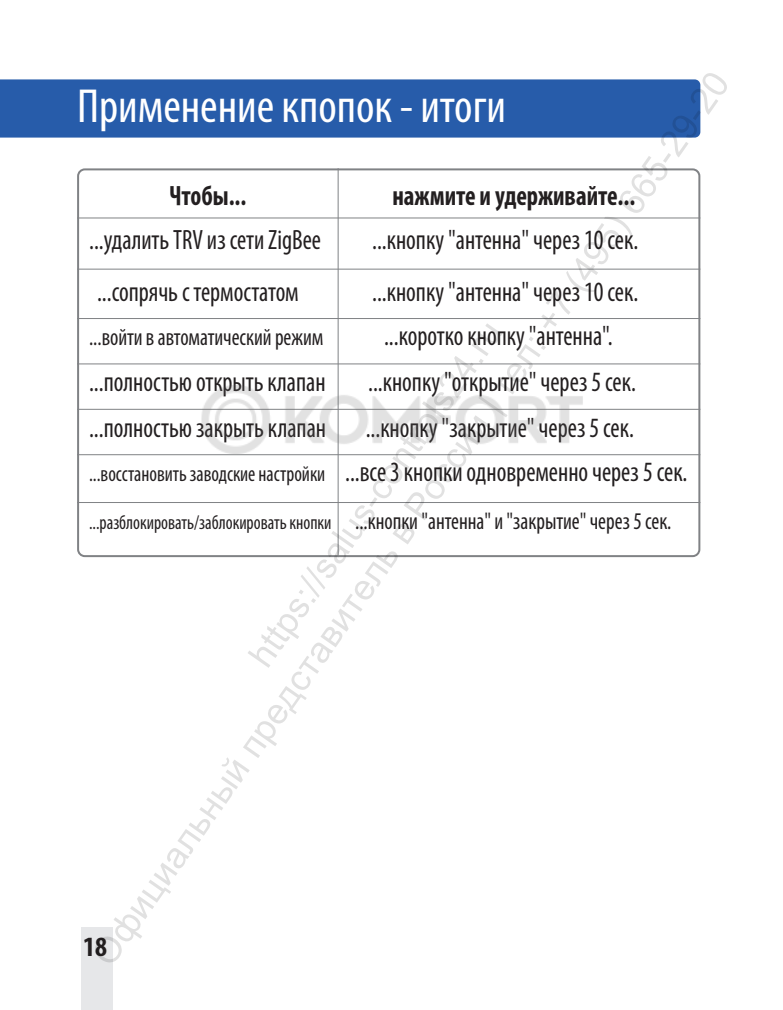
<style>
.page{position:relative;width:783px;height:1010px;background:#fff}
.page>*{position:absolute;margin:0;border:0;box-sizing:border-box;transform-origin:0 0}
.t1{font:condensed 48px "Myriad Pro";color:#fff}
.t2{font:36px/43.2px "Arial";color:rgb(0 0 0/.12);text-align:center}
.t3{font:condensed 28px/44px "Myriad Pro";color:#231f20;scale:.9 1}
.t4{font:700 condensed 28px "Myriad Pro";color:#231f20;scale:.9 1}
.t5{font:700 condensed 28px "Myriad Pro";color:#231f20}
.t6{font:condensed 24px "Myriad Pro";color:#231f20;scale:.9 1}
.t7{font:condensed 20px "Myriad Pro";color:#231f20;scale:.9 1}
.s1{font-size:22px}
</style>
<div class="page">
<div style="left:0;top:79px;width:700px;height:58px;background:#275caa"></div>
<div style="left:77px;top:168px;width:623px;height:389px;border:4px solid #808285;border-radius:8px"></div>
<hr style="left:77px;top:217px;width:623px;height:1px;background:#808285">
<hr style="left:77px;top:268px;width:623px;height:2px;background:#808285">
<hr style="left:77px;top:318px;width:623px;height:1px;background:#808285">
<hr style="left:77px;top:363px;width:623px;height:1px;background:#808285">
<hr style="left:77px;top:408px;width:623px;height:2px;background:#808285">
<hr style="left:77px;top:454px;width:623px;height:1px;background:#808285">
<hr style="left:77px;top:501px;width:623px;height:2px;background:#808285">
<hr style="left:337px;top:168px;width:2px;height:389px;background:#808285">
<div style="left:81px;top:927px;width:32px;height:82px;background:#e6e7e9"></div>
<img style="left:196px;top:376px;width:391px;height:86px">
<p class="t2" style="left:47px;top:923px;width:1082px;rotate:-55deg">https://salus-controls24.ru<br>Официальный представитель в России | тел: +7 (495) 665-29-20</p>
<h1 class="t1" style="left:77px;top:89px;width:430px">применение кпопок - итоги</h1>
<p class="t4" style="left:169px;top:185px;width:87px">Чтобы...</p>
<p class="t4" style="left:392px;top:185px;width:271px">нажмите и удерживайте...</p>
<p class="t3" style="left:89px;top:219px;width:259px">...удалить TRV из сети ZigBee</p>
<p class="t3" style="left:372px;top:219px;width:297px">...кнопку "антенна" через 10 сек.</p>
<p class="t3" style="left:97px;top:271px;width:226px">...сопрячь с термостатом</p>
<p class="t3" style="left:372px;top:271px;width:297px">...кнопку "антенна" через 10 сек.</p>
<p class="t6" style="left:89px;top:328px;width:262px">...войти в автоматический режим</p>
<p class="t3" style="left:384px;top:315px;width:255px">...коротко кнопку "антенна".</p>
<p class="t3" style="left:89px;top:361px;width:264px">...полностью открыть клапан</p>
<p class="t3" style="left:368px;top:361px;width:299px">...кнопку "открытие" через 5 сек.</p>
<p class="t3" style="left:89px;top:408px;width:265px">...полностью закрыть клапан</p>
<p class="t3" style="left:89px;top:408px;width:666px;text-indent:276px">...кнопку "закрытие" через 5 сек. <span class="s1">...восстановить заводские настройки</span> ...все 3 кнопки одновременно через 5 сек.</p>
<p class="t7" style="left:89px;top:515px;width:271px">...разблокировать/заблокировать кнопки</p>
<p class="t6" style="left:355px;top:512px;width:353px">...кнопки "антенна" и "закрытие" через 5 сек.</p>
<p class="t5" style="left:83px;top:936px;width:25px">18</p>
</div>
